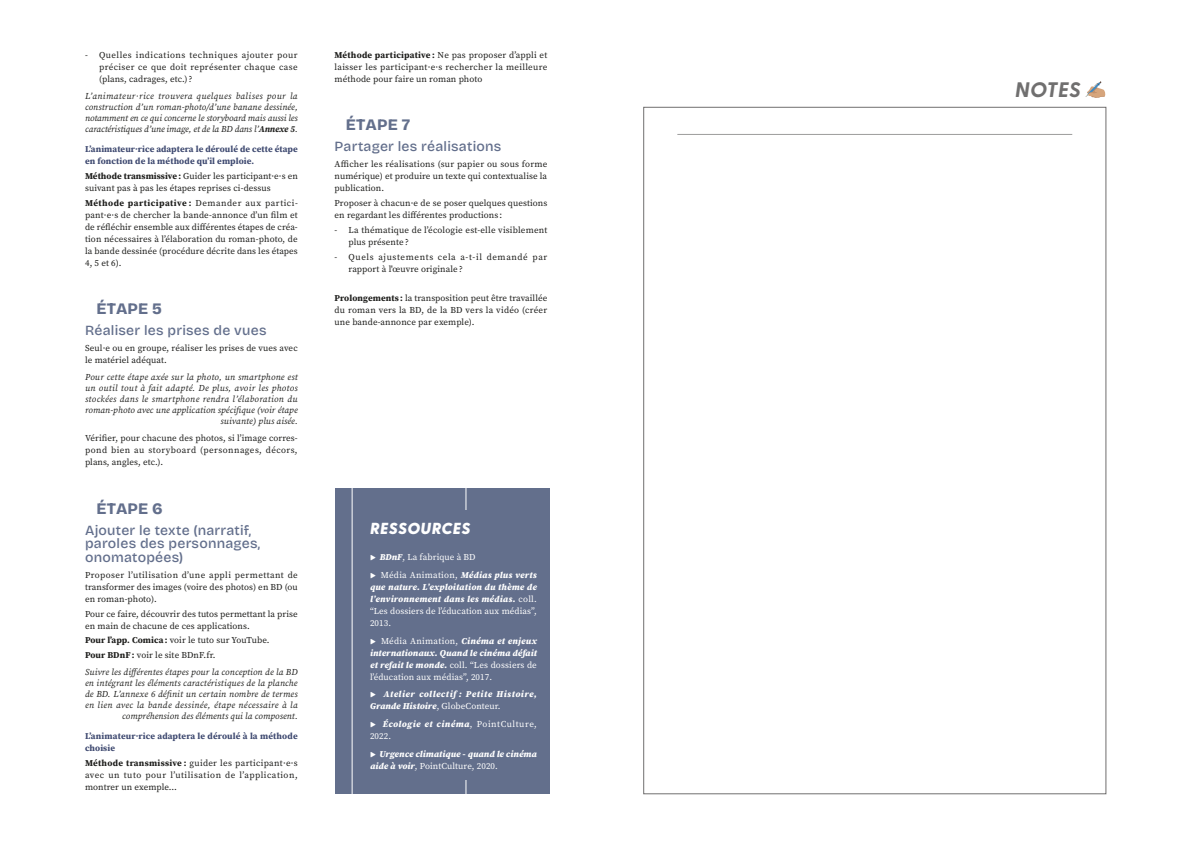
<style>
.page{position:relative;width:1191px;height:842px;background:#fff}
.page>*{position:absolute;margin:0;border:0;box-sizing:border-box;transform-origin:0 0}
.t1{font:italic 700 21px "Greycliff CF";letter-spacing:.01em;color:#706f6f}
.t2{font:800 16px "Bricolage Grotesque 96 pt";letter-spacing:.01em;color:#636f8c}
.t3{font:italic 800 16px "Greycliff CF";letter-spacing:.02em;color:#fff}
.t4{font:500 14px/13.5px "Bricolage Grotesque";letter-spacing:.015em;color:#636f8c}
.t5{font:9px/12px "Source Serif Pro";letter-spacing:.01em;color:#1d1d1b;text-align:justify}
.t6{font:italic 9px/11px "Source Serif Pro";letter-spacing:.02em;color:#1d1d1b;text-align:right}
.t7{font:italic 900 9px/12px "Source Serif Pro";letter-spacing:.01em;color:#fff;text-align:justify}
.t8{font:700 9px/12px "Source Serif Pro";color:#3e4970}
.t9{font:9px/17.7px "Source Serif Pro";letter-spacing:.01em;color:#fff}
.t10{font:9px/12px "Source Serif Pro";letter-spacing:.06em;color:#1d1d1b}
.t11{font:italic 900 9px/12px "Source Serif Pro";letter-spacing:.055em;color:#fff}
.s1{font-weight:700}
.s2{font-weight:900;font-style:italic}
.s3{font-weight:400;font-style:normal}
</style>
<div class="page">
<div style="left:334px;top:488px;width:215px;height:306px;background:#636f8c"></div>
<div style="left:351px;top:465px;width:115px;height:343px;border:1px solid #fff"></div>
<div style="left:370px;top:510px;width:167px;height:270px;background:#636f8c"></div>
<hr style="left:677px;top:134px;width:395px;height:1px;background:#9d9d9c">
<p class="t5" style="left:99px;top:49px;width:200px;text-indent:-14px">- Quelles indications techniques ajouter pour préciser ce que doit représenter chaque case (plans, cadrages, etc.)?</p>
<p class="t6" style="left:85px;top:90px;width:214px;text-align:justify">L’animateur·rice trouvera quelques balises pour la construction d’un roman-photo/d’une banane dessinée, notamment en ce qui concerne le storyboard mais aussi les caractéristiques d’une image, et de la BD dans l’<span class="s1">Annexe 5</span>.</p>
<p class="t8" style="left:85px;top:143px;width:214px">L’animateur·rice adaptera le déroulé de cette étape en fonction de la méthode qu’il emploie.</p>
<p class="t5" style="left:85px;top:170px;width:214px"><span class="s1">Méthode transmissive:</span> Guider les participant·e·s en suivant pas à pas les étapes reprises ci-dessus</p>
<p class="t5" style="left:85px;top:197px;width:214px"><span class="s1">Méthode participative :</span> Demander aux partici&shy;pant·e·s de chercher la bande-annonce d’un film et de réfléchir ensemble aux différentes étapes de créa&shy;tion nécessaires à l’élaboration du roman-photo, de la bande dessinée (procédure décrite dans les étapes 4, 5 et 6).</p>
<h2 class="t2" style="left:96px;top:297px;width:67px">ÉTAPE 5</h2>
<h3 class="t4" style="left:85px;top:323px;width:183px">Réaliser les prises de vues</h3>
<p class="t5" style="left:85px;top:342px;width:214px">Seul·e ou en groupe, réaliser les prises de vues avec le matériel adéquat.</p>
<p class="t6" style="left:85px;top:371px;width:214px">Pour cette étape axée sur la photo, un smartphone est un outil tout à fait adapté. De plus, avoir les photos stockées dans le smartphone rendra l’élaboration du roman-photo avec une application spécifique (voir étape suivante) plus aisée.</p>
<p class="t5" style="left:85px;top:432px;width:214px">Vérifier, pour chacune des photos, si l’image corres&shy;pond bien au storyboard (personnages, décors, plans, angles, etc.).</p>
<h2 class="t2" style="left:96px;top:497px;width:68px">ÉTAPE 6</h2>
<h3 class="t4" style="left:85px;top:522px;width:177px">Ajouter le texte (narratif, paroles des personnages, onomatopées)</h3>
<p class="t5" style="left:85px;top:569px;width:214px">Proposer l’utilisation d’une appli permettant de transformer des images (voire des photos) en BD (ou en roman-photo).</p>
<p class="t5" style="left:85px;top:608px;width:214px">Pour ce faire, découvrir des tutos permettant la prise en main de chacune de ces applications.</p>
<p class="t5" style="left:85px;top:633px;width:186px;line-height:14.8px"><span class="s1">Pour l’app. Comica:</span> voir le tuto sur YouTube.<br><span class="s1">Pour BDnF:</span> voir le site BDnF.fr.</p>
<p class="t6" style="left:85px;top:666px;width:214px">Suivre les différentes étapes pour la conception de la BD en intégrant les éléments caractéristiques de la planche de BD. L’annexe 6 définit un certain nombre de termes en lien avec la bande dessinée, étape nécessaire à la compréhension des éléments qui la composent.</p>
<p class="t8" style="left:85px;top:730px;width:214px">L’animateur·rice adaptera le déroulé à la méthode choisie</p>
<p class="t5" style="left:85px;top:757px;width:214px"><span class="s1">Méthode transmissive :</span> guider les participant·e·s avec un tuto pour l’utilisation de l’application, montrer un exemple…</p>
<p class="t5" style="left:334px;top:49px;width:214px"><span class="s1">Méthode participative:</span> Ne pas proposer d’appli et laisser les participant·e·s rechercher la meilleure méthode pour faire un roman photo</p>
<h2 class="t2" style="left:346px;top:113px;width:66px">ÉTAPE 7</h2>
<h3 class="t4" style="left:334px;top:139px;width:168px">Partager les réalisations</h3>
<p class="t5" style="left:334px;top:158px;width:214px">Afficher les réalisations (sur papier ou sous forme numérique) et produire un texte qui contextualise la publication.</p>
<p class="t5" style="left:334px;top:197px;width:214px">Proposer à chacun·e de se poser quelques questions en regardant les différentes productions:</p>
<p class="t5" style="left:348px;top:224px;width:200px;text-indent:-14px">- La thématique de l’écologie est-elle visiblement plus présente?</p>
<p class="t10" style="left:348px;top:251px;width:200px;text-indent:-14px">- Quels ajustements cela a-t-il demandé par rapport à l'œuvre originale?</p>
<p class="t5" style="left:334px;top:292px;width:214px"><span class="s1">Prolongements:</span> la transposition peut être travaillée du roman vers la BD, de la BD vers la vidéo (créer une bande-annonce par exemple).</p>
<h2 class="t3" style="left:370px;top:516px;width:102px">RESSOURCES</h2>
<p class="t9" style="left:370px;top:548px;width:168px"><span class="s2">▶ BDnF</span>, La fabrique à BD<br><span class="s2">▶</span> Média Animation, <span class="s2">Médias plus verts</span></p>
<p class="t7" style="left:370px;top:581px;width:168px">que nature. L’exploitation du thème de l’environnement dans les médias. <span class="s3">coll. “Les dossiers de l’éducation aux médias”, 2013.</span></p>
<p class="t7" style="left:370px;top:634px;width:168px">▶ <span class="s3">Média Animation,</span> Cinéma et enjeux internationaux. Quand le cinéma défait et refait le monde. <span class="s3">coll. “Les dossiers de l’éducation aux médias”, 2017.</span></p>
<p class="t11" style="left:370px;top:688px;width:168px">▶ Atelier collectif : Petite Histoire,<br>Grande Histoire<span class="s3">, GlobeConteur.</span></p>
<p class="t9" style="left:370px;top:718px;width:168px;line-height:12px"><span class="s2">▶ Écologie et cinéma</span>, PointCulture,<br>2022.</p>
<p class="t7" style="left:370px;top:747px;width:168px">▶ Urgence climatique - quand le cinéma aide à voir<span class="s3">, PointCulture, 2020.</span></p>
<h1 class="t1" style="left:1015px;top:73px;width:67px">NOTES</h1>
</div>
